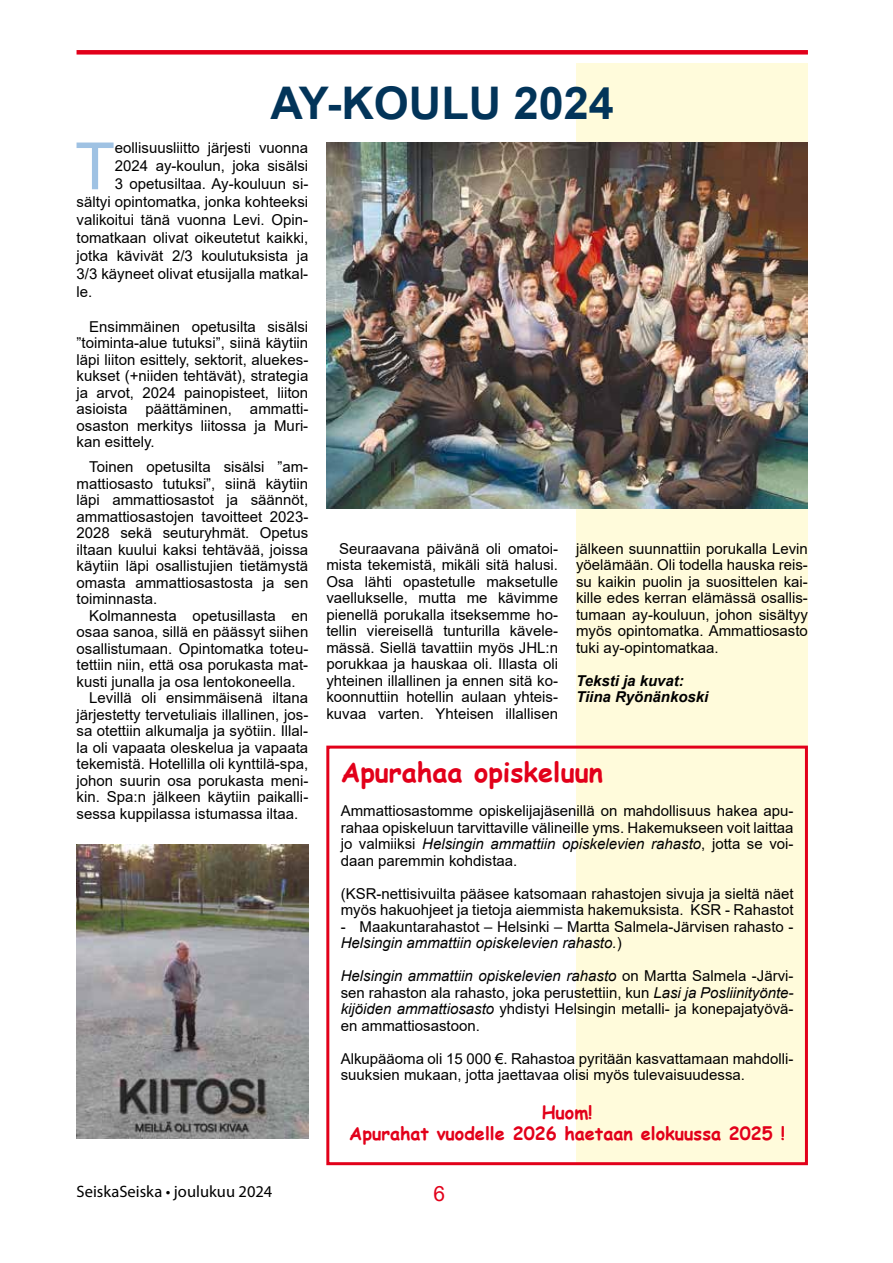
<style>
.page{position:relative;width:893px;height:1263px;background:#fff}
.page>*{position:absolute;margin:0;border:0;box-sizing:border-box;transform-origin:0 0}
.t1{font:65.25px "Arial";color:#9fc2e3}
.t2{font:700 45px "Arial";color:#023459}
.t3{font:700 27px "Comic Sans MS";color:#e2001a}
.t4{font:21px "Arial";color:#e2001a}
.t5{font:700 18px/21.6px "Comic Sans MS";color:#e2001a;text-align:center}
.t6{font:16.5px "Myriad Pro";color:#000}
.t7{font:15px/16.5px "Arial";color:#000;text-align:justify}
.t8{font:italic 700 15px/16.5px "Arial";color:#000}
.s1{font-style:italic}
</style>
<div class="page">
<div style="left:576px;top:64px;width:232px;height:1101px;background:#fffbdb"></div>
<div style="left:77px;top:50px;width:731px;height:5px;background:#e2001a"></div>
<img style="left:326px;top:142px;width:482px;height:366px">
<img style="left:77px;top:845px;width:231px;height:293px">
<div style="left:326px;top:746px;width:482px;height:419px;border:3px solid #e2001a"></div>
<h2 class="t2" style="left:270px;top:72px;width:345px">AY-KOULU 2024</h2>
<h1 class="t1" style="left:75px;top:121px;width:41px">T</h1>
<p class="t7" style="left:115px;top:140px;width:195px">eollisuusliitto järjesti vuonna</p>
<p class="t7" style="left:115px;top:158px;width:195px">2024 ay-koulun, joka sisälsi</p>
<p class="t7" style="left:115px;top:176px;width:195px">3 opetusiltaa. Ay-kouluun si-</p>
<p class="t7" style="left:77px;top:194px;width:233px">sältyi opintomatka, jonka kohteeksi</p>
<p class="t7" style="left:77px;top:212px;width:233px">valikoitui tänä vuonna Levi. Opin-</p>
<p class="t7" style="left:77px;top:230px;width:233px">tomatkaan olivat oikeutetut kaikki,</p>
<p class="t7" style="left:77px;top:248px;width:233px">jotka kävivät 2/3 koulutuksista ja</p>
<p class="t7" style="left:77px;top:266px;width:233px">3/3 käyneet olivat etusijalla matkal-</p>
<p class="t7" style="left:77px;top:284px;width:17px">le.</p>
<p class="t7" style="left:77px;top:318px;width:233px;text-indent:13px">Ensimmäinen opetusilta sisälsi ”toiminta-alue tutuksi”, siinä käytiin läpi liiton esittely, sektorit, aluekes&shy;kukset (+niiden tehtävät), strategia ja arvot, 2024 painopisteet, liiton asioista päättäminen, ammatti&shy;osaston merkitys liitossa ja Muri&shy;kan esittely.</p>
<p class="t7" style="left:77px;top:459px;width:233px;text-indent:13px">Toinen opetusilta sisälsi ”am&shy;mattiosasto tutuksi”, siinä käytiin läpi ammattiosastot ja säännöt, ammattiosastojen tavoitteet 2023- 2028 sekä seuturyhmät. Opetus iltaan kuului kaksi tehtävää, joissa käytiin läpi osallistujien tietämystä omasta ammattiosastosta ja sen toiminnasta.</p>
<p class="t7" style="left:89px;top:607px;width:221px">Kolmannesta opetusillasta en</p>
<p class="t7" style="left:77px;top:624px;width:233px">osaa sanoa, sillä en päässyt siihen</p>
<p class="t7" style="left:77px;top:640px;width:233px">osallistumaan. Opintomatka toteu-</p>
<p class="t7" style="left:77px;top:657px;width:233px">tettiin niin, että osa porukasta mat-</p>
<p class="t7" style="left:77px;top:673px;width:221px">kusti junalla ja osa lentokoneella.</p>
<p class="t7" style="left:89px;top:690px;width:221px">Levillä oli ensimmäisenä iltana</p>
<p class="t7" style="left:77px;top:706px;width:233px">järjestetty tervetuliais illallinen, jos-</p>
<p class="t7" style="left:77px;top:723px;width:233px">sa otettiin alkumalja ja syötiin. Illal-</p>
<p class="t7" style="left:77px;top:739px;width:233px">la oli vapaata oleskelua ja vapaata</p>
<p class="t7" style="left:77px;top:756px;width:233px">tekemistä. Hotellilla oli kynttilä-spa,</p>
<p class="t7" style="left:77px;top:772px;width:233px">johon suurin osa porukasta meni-</p>
<p class="t7" style="left:77px;top:789px;width:233px">kin. Spa:n jälkeen käytiin paikalli-</p>
<p class="t7" style="left:77px;top:805px;width:223px">sessa kuppilassa istumassa iltaa.</p>
<p class="t7" style="left:326px;top:540px;width:233px;text-indent:13px">Seuraavana päivänä oli omatoi&shy;mista tekemistä, mikäli sitä halusi.<br>Osa lähti opastetulle maksetulle vaellukselle, mutta me kävimme pienellä porukalla itseksemme ho&shy;tellin viereisellä tunturilla kävele&shy;mässä. Siellä tavattiin myös JHL:n porukkaa ja hauskaa oli. Illasta oli yhteinen illallinen ja ennen sitä ko&shy;koonnuttiin hotellin aulaan yhteis&shy;kuvaa varten. Yhteisen illallisen</p>
<p class="t7" style="left:576px;top:540px;width:233px">jälkeen suunnattiin porukalla Levin yöelämään. Oli todella hauska reis&shy;su kaikin puolin ja suosittelen kai&shy;kille edes kerran elämässä osallis&shy;tumaan ay-kouluun, johon sisältyy myös opintomatka. Ammattiosasto tuki ay-opintomatkaa.</p>
<p class="t8" style="left:576px;top:673px;width:134px">Teksti ja kuvat:<br>Tiina Ryönänkoski</p>
<h3 class="t3" style="left:341px;top:753px;width:264px">Apurahaa opiskeluun</h3>
<p class="t7" style="left:341px;top:803px;width:454px">Ammattiosastomme opiskelijajäsenillä on mahdollisuus hakea apu&shy;rahaa opiskeluun tarvittaville välineille yms. Hakemukseen voit laittaa jo valmiiksi <span class="s1">Helsingin ammattiin opiskelevien rahasto</span>, jotta se voi&shy;daan paremmin kohdistaa.</p>
<p class="t7" style="left:341px;top:885px;width:454px">(KSR-nettisivuilta pääsee katsomaan rahastojen sivuja ja sieltä näet myös hakuohjeet ja tietoja aiemmista hakemuksista. KSR - Rahastot</p>
<p class="t7" style="left:341px;top:918px;width:454px">- Maakuntarahastot – Helsinki – Martta Salmela-Järvisen rahasto -<br><span class="s1">Helsingin ammattiin opiskelevien rahasto.</span>)</p>
<p class="t7" style="left:341px;top:968px;width:454px"><span class="s1">Helsingin ammattiin opiskelevien rahasto</span> on Martta Salmela -Järvi&shy;sen rahaston ala rahasto, joka perustettiin, kun <span class="s1">Lasi ja Posliinityönte&shy;kijöiden ammattiosasto</span> yhdistyi Helsingin metalli- ja konepajatyövä&shy;en ammattiosastoon.</p>
<p class="t7" style="left:341px;top:1050px;width:454px">Alkupääoma oli 15 000 €. Rahastoa pyritään kasvattamaan mahdolli&shy;suuksien mukaan, jotta jaettavaa olisi myös tulevaisuudessa.</p>
<p class="t5" style="left:349px;top:1100px;width:437px">Huom!<br>Apurahat vuodelle 2026 haetaan elokuussa 2025 !</p>
<p class="t6" style="left:77px;top:1181px;width:197px">SeiskaSeiska • joulukuu 2024</p>
<h3 class="t4" style="left:434px;top:1179px;width:13px">6</h3>
</div>
